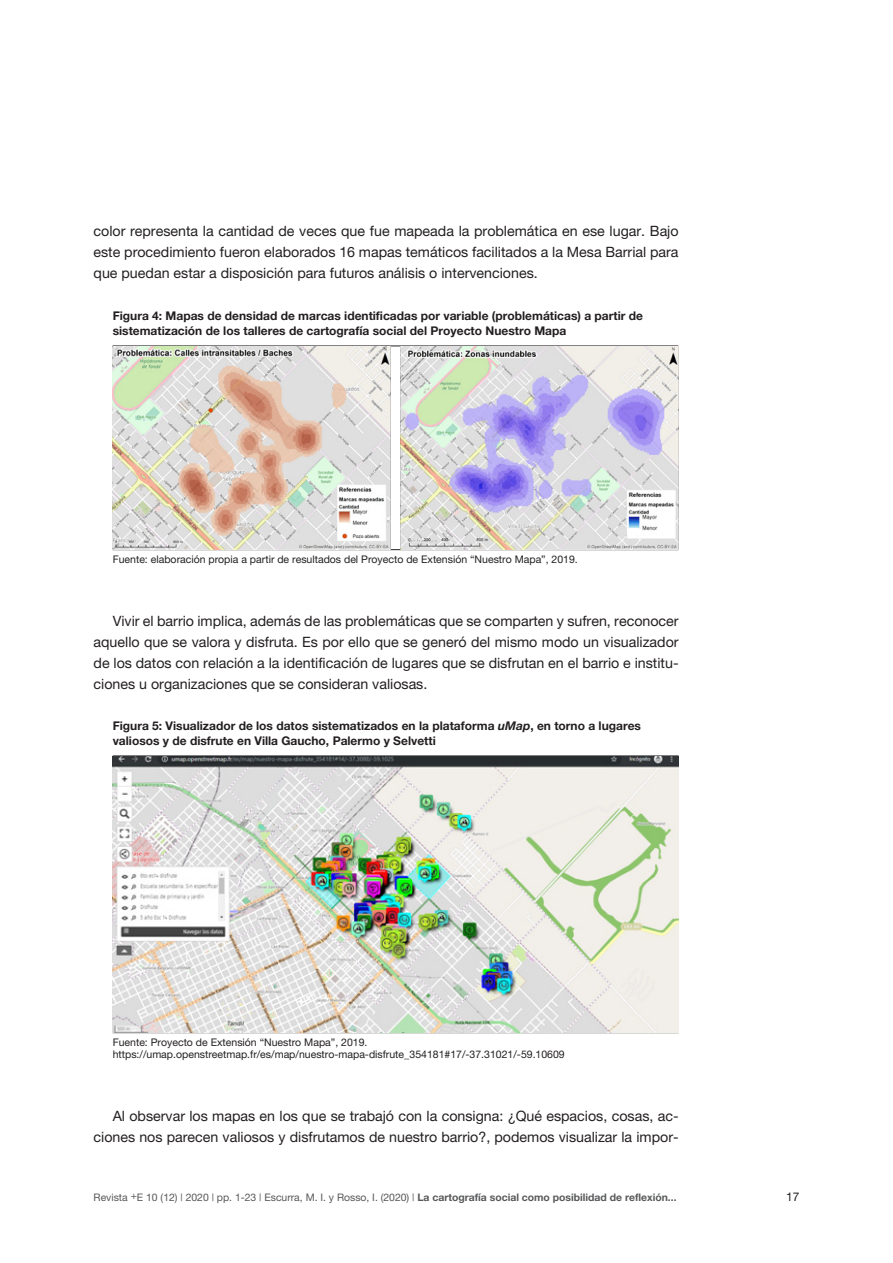
<style>
.page{position:relative;width:893px;height:1263px;background:#fff}
.page>*{position:absolute;margin:0;border:0;box-sizing:border-box;transform-origin:0 0}
.Cuerpo__E_digital{font:14.25px/21px "Helvetica Neue";color:#231f20;text-align:justify}
.Tabla_-_título{font:700 12px/15px "Helvetica Neue";color:#231f20}
.t1{font:12px "Helvetica Neue";color:#231f20}
.Tabla_-_pie{font:10.5px "Helvetica Neue";color:#231f20}
.t2{font:10.35px "Helvetica Neue";color:#57585a}
.s1{font-style:italic}
.s2{font-weight:700}
</style>
<div class="page">
<hr style="left:113px;top:549px;width:277px;height:1px;background:#231f20">
<hr style="left:401px;top:549px;width:277px;height:1px;background:#231f20">
<img style="left:113px;top:346px;width:277px;height:203px">
<img style="left:401px;top:346px;width:277px;height:203px">
<hr style="left:113px;top:755px;width:566px;height:1px;background:#231f20">
<hr style="left:113px;top:1032px;width:566px;height:1px;background:#231f20">
<img style="left:113px;top:756px;width:566px;height:276px">
<p class="Cuerpo__E_digital" style="left:94px;top:220px;width:587px">color representa la cantidad de veces que fue mapeada la problemática en ese lugar. Bajo este procedimiento fueron elaborados 16 mapas temáticos facilitados a la Mesa Barrial para que puedan estar a disposición para futuros análisis o intervenciones.</p>
<p class="Tabla_-_título" style="left:113px;top:308px;width:532px">Figura 4: Mapas de densidad de marcas identificadas por variable (problemáticas) a partir de sistematización de los talleres de cartografía social del Proyecto Nuestro Mapa</p>
<p class="Tabla_-_pie" style="left:113px;top:553px;width:467px">Fuente: elaboración propia a partir de resultados del Proyecto de Extensión “Nuestro Mapa”, 2019.</p>
<p class="Cuerpo__E_digital" style="left:94px;top:610px;width:587px;text-indent:19px">Vivir el barrio implica, además de las problemáticas que se comparten y sufren, reconocer aquello que se valora y disfruta. Es por ello que se generó del mismo modo un visualizador de los datos con relación a la identificación de lugares que se disfrutan en el barrio e institu&shy;ciones u organizaciones que se consideran valiosas.</p>
<p class="Tabla_-_título" style="left:113px;top:718px;width:530px">Figura 5: Visualizador de los datos sistematizados en la plataforma <span class="s1">uMap</span>, en torno a lugares valiosos y de disfrute en Villa Gaucho, Palermo y Selvetti</p>
<p class="Tabla_-_pie" style="left:113px;top:1036px;width:256px">Fuente: Proyecto de Extensión “Nuestro Mapa”, 2019.</p>
<p class="Tabla_-_pie" style="left:113px;top:1048px;width:454px">https://umap.openstreetmap.fr/es/map/nuestro-mapa-disfrute_354181#17/-37.31021/-59.10609</p>
<p class="Cuerpo__E_digital" style="left:94px;top:1105px;width:586px;text-align:right">Al observar los mapas en los que se trabajó con la consigna: ¿Qué espacios, cosas, ac&shy;ciones nos parecen valiosos y disfrutamos de nuestro barrio?, podemos visualizar la impor-</p>
<p class="t2" style="left:94px;top:1191px;width:585px">Revista +E 10 (12) | 2020 | pp. 1-23 | Escurra, M. I. y Rosso, I. (2020) | <span class="s2">La cartografía social como posibilidad de reflexión...</span></p>
<p class="t1" style="left:786px;top:1189px;width:15px">17</p>
</div>
